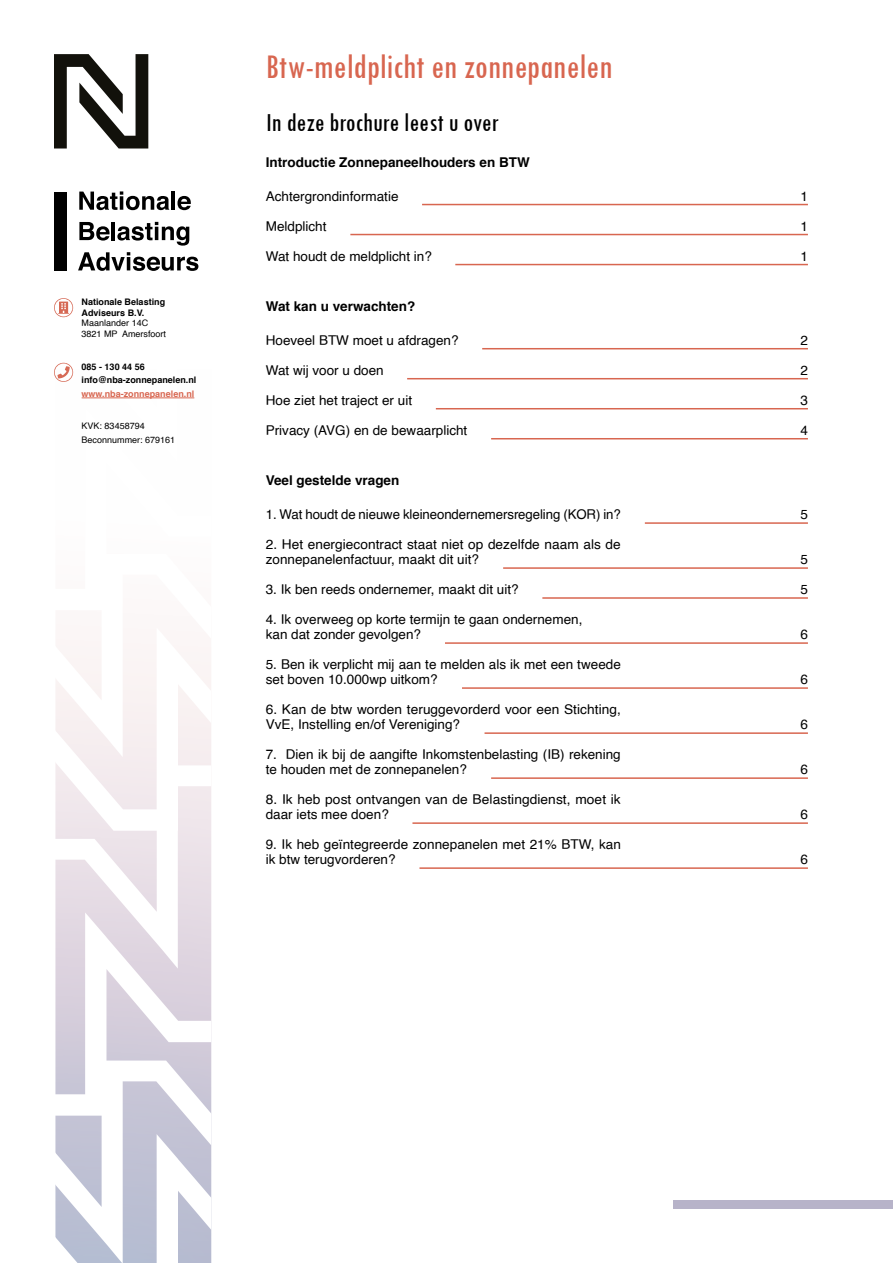
<style>
.page{position:relative;width:893px;height:1263px;background:#fff}
.page>*{position:absolute;margin:0;border:0;box-sizing:border-box;transform-origin:0 0}
.t1{font:condensed 36px "Tw Cen";color:#d86650}
.t2{font:condensed 27px "Tw Cen";color:#000}
.t3{font:13.5px/15px "Helvetica";color:#000}
.t4{font:700 13.5px "Helvetica";color:#000}
.t5{font:700 9px/10.8px "Helvetica";color:#000}
.t6{font:9px/13.5px "Helvetica";color:#000}
.t7{font:700 9px "Helvetica";color:#d86650}
</style>
<div class="page">
<svg style="left:55px;top:654px;width:156px;height:609px"></svg>
<div style="left:54px;top:192px;width:13px;height:78px;background:#000"></div>
<svg style="left:79px;top:191px;width:90px;height:19px"></svg>
<hr style="left:172px;top:192px;width:3px;height:18px;background:#000">
<svg style="left:177px;top:196px;width:14px;height:14px"></svg>
<svg style="left:54px;top:54px;width:94px;height:94px"></svg>
<svg style="left:54px;top:222px;width:145px;height:177px"></svg>
<div style="left:673px;top:1201px;width:220px;height:8px;background:#b7b3c9"></div>
<hr style="left:422px;top:204px;width:386px;height:1px;background:#d86650">
<hr style="left:482px;top:348px;width:326px;height:1px;background:#d86650">
<hr style="left:645px;top:522px;width:163px;height:2px;background:#d86650">
<hr style="left:350px;top:234px;width:458px;height:1px;background:#d86650">
<hr style="left:407px;top:378px;width:401px;height:1px;background:#d86650">
<hr style="left:503px;top:567px;width:305px;height:2px;background:#d86650">
<hr style="left:455px;top:264px;width:353px;height:1px;background:#d86650">
<hr style="left:436px;top:408px;width:372px;height:1px;background:#d86650">
<hr style="left:542px;top:597px;width:266px;height:2px;background:#d86650">
<hr style="left:491px;top:438px;width:317px;height:1px;background:#d86650">
<hr style="left:445px;top:642px;width:363px;height:2px;background:#d86650">
<hr style="left:462px;top:687px;width:346px;height:2px;background:#d86650">
<hr style="left:484px;top:732px;width:324px;height:2px;background:#d86650">
<hr style="left:491px;top:777px;width:317px;height:2px;background:#d86650">
<hr style="left:412px;top:822px;width:396px;height:2px;background:#d86650">
<hr style="left:419px;top:867px;width:389px;height:2px;background:#d86650">
<p class="t5" style="left:82px;top:296px;width:85px">Nationale Belasting<br>Adviseurs B.V.</p>
<p class="t6" style="left:82px;top:318px;width:86px;line-height:10.8px">Maanlander 14C<br>3821 MP Amersfoort</p>
<p class="t5" style="left:82px;top:361px;width:65px">085 - 130 44 56</p>
<p class="t5" style="left:82px;top:375px;width:116px">info@nba-zonnepanelen.nl</p>
<p class="t7" style="left:82px;top:386px;width:114px">www.nba-zonnepanelen.nl</p>
<p class="t6" style="left:82px;top:419px;width:95px">KVK: 83458794<br>Beconnummer: 679161</p>
<h1 class="t1" style="left:266px;top:44px;width:348px">Btw-meldplicht en zonnepanelen</h1>
<h2 class="t2" style="left:266px;top:106px;width:235px">In deze brochure leest u over</h2>
<p class="t4" style="left:266px;top:151px;width:266px">Introductie Zonnepaneelhouders en BTW</p>
<p class="t3" style="left:266px;top:189px;width:134px">Achtergrondinformatie</p>
<p class="t3" style="left:266px;top:219px;width:62px">Meldplicht</p>
<p class="t3" style="left:266px;top:249px;width:168px">Wat houdt de meldplicht in?</p>
<p class="t4" style="left:266px;top:295px;width:151px">Wat kan u verwachten?</p>
<p class="t3" style="left:266px;top:333px;width:194px">Hoeveel BTW moet u afdragen?</p>
<p class="t3" style="left:266px;top:363px;width:120px">Wat wij voor u doen</p>
<p class="t3" style="left:266px;top:393px;width:148px">Hoe ziet het traject er uit</p>
<p class="t3" style="left:266px;top:423px;width:203px">Privacy (AVG) en de bewaarplicht</p>
<p class="t4" style="left:266px;top:469px;width:135px">Veel gestelde vragen</p>
<p class="t3" style="left:266px;top:508px;width:357px">1. Wat houdt de nieuwe kleineondernemersregeling (KOR) in?</p>
<p class="t3" style="left:266px;top:538px;width:356px">2. Het energiecontract staat niet op dezelfde naam als de zonnepanelenfactuur, maakt dit uit?</p>
<p class="t3" style="left:266px;top:583px;width:254px">3. Ik ben reeds ondernemer, maakt dit uit?</p>
<p class="t3" style="left:266px;top:613px;width:318px">4. Ik overweeg op korte termijn te gaan ondernemen, kan dat zonder gevolgen?</p>
<p class="t3" style="left:266px;top:658px;width:357px">5. Ben ik verplicht mij aan te melden als ik met een tweede set boven 10.000wp uitkom?</p>
<p class="t3" style="left:266px;top:703px;width:357px">6. Kan de btw worden teruggevorderd voor een Stichting,<br>VvE, Instelling en/of Vereniging?</p>
<p class="t3" style="left:266px;top:748px;width:357px">7. Dien ik bij de aangifte Inkomstenbelasting (IB) rekening te houden met de zonnepanelen?</p>
<p class="t3" style="left:266px;top:793px;width:357px">8. Ik heb post ontvangen van de Belastingdienst, moet ik daar iets mee doen?</p>
<p class="t3" style="left:266px;top:838px;width:357px">9. Ik heb geïntegreerde zonnepanelen met 21% BTW, kan ik btw terugvorderen?</p>
<p class="t3" style="left:800px;top:189px;width:9px">1</p>
<p class="t3" style="left:800px;top:219px;width:9px">1</p>
<p class="t3" style="left:800px;top:249px;width:9px">1</p>
<p class="t3" style="left:800px;top:333px;width:9px">2</p>
<p class="t3" style="left:800px;top:363px;width:9px">2</p>
<p class="t3" style="left:800px;top:393px;width:9px">3</p>
<p class="t3" style="left:800px;top:423px;width:9px">4</p>
<p class="t3" style="left:800px;top:508px;width:9px">5</p>
<p class="t3" style="left:800px;top:553px;width:9px">5</p>
<p class="t3" style="left:800px;top:583px;width:9px">5</p>
<p class="t3" style="left:800px;top:628px;width:9px">6</p>
<p class="t3" style="left:800px;top:672px;width:9px">6</p>
<p class="t3" style="left:800px;top:717px;width:9px">6</p>
<p class="t3" style="left:800px;top:762px;width:9px">6</p>
<p class="t3" style="left:800px;top:807px;width:9px">6</p>
<p class="t3" style="left:800px;top:852px;width:9px">6</p>
</div>
